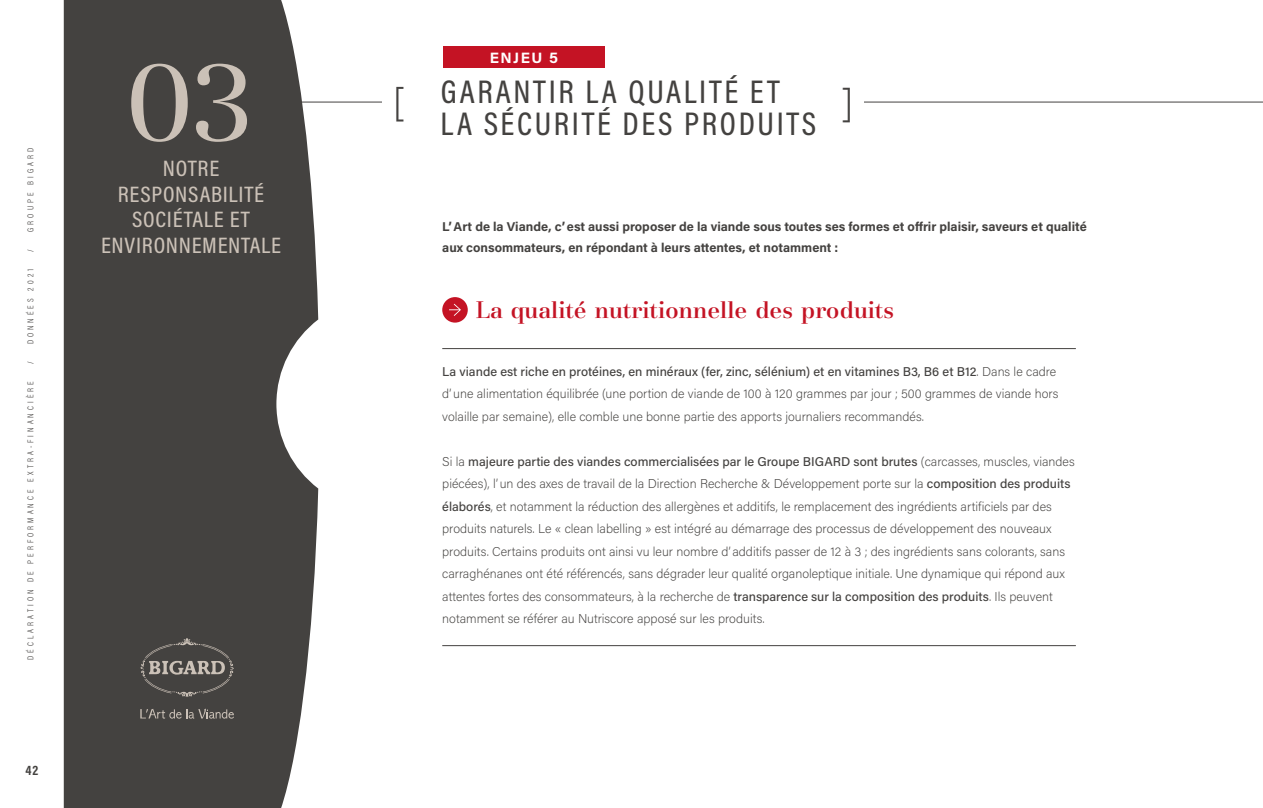
<style>
.page{position:relative;width:1263px;height:808px;background:#fff}
.page>*{position:absolute;margin:0;border:0;box-sizing:border-box;transform-origin:0 0}
.t1{font:108px "AT Basilia";color:#cbc1b7;scale:1.05 1}
.t2{font:300 40.5px "Acumin Pro Cond";color:#444240}
.t3{font:500 33px "Acumin Pro Cond";letter-spacing:.08em;color:#444240}
.t4{font:500 24px "AT Basilia";color:#c41324}
.t5{font:500 22.5px/25.5px "Acumin Pro Cond";letter-spacing:.03em;color:#cbc1b7;text-align:center;scale:1.05 1}
.t6{font:700 15px "Acumin Pro";letter-spacing:.1em;color:#fff}
.t7{font:700 13.5px "Acumin Pro Cond";color:#444240}
.t8{font:200 12.75px/22.5px "Acumin Pro";color:#444240}
.t9{font:700 12.75px/21.8px "Acumin Pro";color:#444240}
.t10{font:300 8.7px "Acumin Pro Cond";letter-spacing:.35em;color:#444240}
.s1{font-weight:300;font-size:40.5px}
.s2{font-weight:500}
</style>
<div class="page">
<div style="left:64px;top:0;width:254px;height:808px;background:#444240"></div>
<hr style="left:302px;top:102px;width:961px;height:1px;background:#444240">
<svg style="left:140px;top:708px;width:94px;height:11px"></svg>
<svg style="left:140px;top:638px;width:94px;height:59px;background:#585551"></svg>
<div style="left:383px;top:77px;width:481px;height:63px;background:#fff"></div>
<div style="left:443px;top:47px;width:162px;height:21px;background:#c41324"></div>
<div style="left:442px;top:297px;width:26px;height:26px;background:#c41324;border-radius:50%"></div>
<svg style="left:449px;top:304px;width:12px;height:12px"></svg>
<hr style="left:442px;top:348px;width:634px;height:1px;background:#444240">
<hr style="left:442px;top:645px;width:634px;height:1px;background:#444240">
<p class="t10" style="left:25px;top:232px;width:85px;rotate:-90deg">GROUPE BIGARD</p>
<p class="t10" style="left:25px;top:252px;width:4px;rotate:-90deg">/</p>
<p class="t10" style="left:25px;top:344px;width:77px;rotate:-90deg">DONNÉES 2021</p>
<p class="t10" style="left:25px;top:364px;width:4px;rotate:-90deg">/</p>
<p class="t10" style="left:25px;top:660px;width:280px;rotate:-90deg">DÉCLARATION DE PERFORMANCE EXTRA-FINANCIÈRE</p>
<p class="t7" style="left:25px;top:762px;width:14px">42</p>
<h1 class="t1" style="left:128px;top:38px;width:122px">03</h1>
<h3 class="t5" style="left:101px;top:155px;width:173px">NOTRE<br>RESPONSABILITÉ<br>SOCIÉTALE ET<br>ENVIRONNEMENTALE</h3>
<p class="t6" style="left:490px;top:47px;width:70px">ENJEU 5</p>
<h3 class="t3" style="left:394px;top:71px;width:387px"><span class="s1">[</span> GARANTIR LA QUALITÉ ET</h3>
<h2 class="t2" style="left:842px;top:77px;width:12px">]</h2>
<h3 class="t3" style="left:440px;top:102px;width:377px">LA SÉCURITÉ DES PRODUITS</h3>
<p class="t9" style="left:442px;top:215px;width:646px">L’Art de la Viande, c’est aussi proposer de la viande sous toutes ses formes et offrir plaisir, saveurs et qualité aux consommateurs, en répondant à leurs attentes, et notamment :</p>
<h3 class="t4" style="left:476px;top:295px;width:420px">La qualité nutritionnelle des produits</h3>
<p class="t8" style="left:442px;top:360px;width:618px"><span class="s2">La viande est riche en protéines, en minéraux (fer, zinc, sélénium) et en vitamines B3, B6 et B12</span>. Dans le cadre d’une alimentation équilibrée (une portion de viande de 100 à 120 grammes par jour ; 500 grammes de viande hors volaille par semaine), elle comble une bonne partie des apports journaliers recommandés.</p>
<p class="t8" style="left:442px;top:450px;width:634px">Si la <span class="s2">majeure partie des viandes commercialisées par le Groupe BIGARD sont brutes</span> (carcasses, muscles, viandes piécées), l’un des axes de travail de la Direction Recherche &amp; Développement porte sur la <span class="s2">composition des produits élaborés</span>, et notamment la réduction des allergènes et additifs, le remplacement des ingrédients artificiels par des produits naturels. Le « clean labelling » est intégré au démarrage des processus de développement des nouveaux produits. Certains produits ont ainsi vu leur nombre d’additifs passer de 12 à 3 ; des ingrédients sans colorants, sans carraghénanes ont été référencés, sans dégrader leur qualité organoleptique initiale. Une dynamique qui répond aux attentes fortes des consommateurs, à la recherche de <span class="s2">transparence sur la composition des produits</span>. Ils peuvent notamment se référer au Nutriscore apposé sur les produits.</p>
</div>
